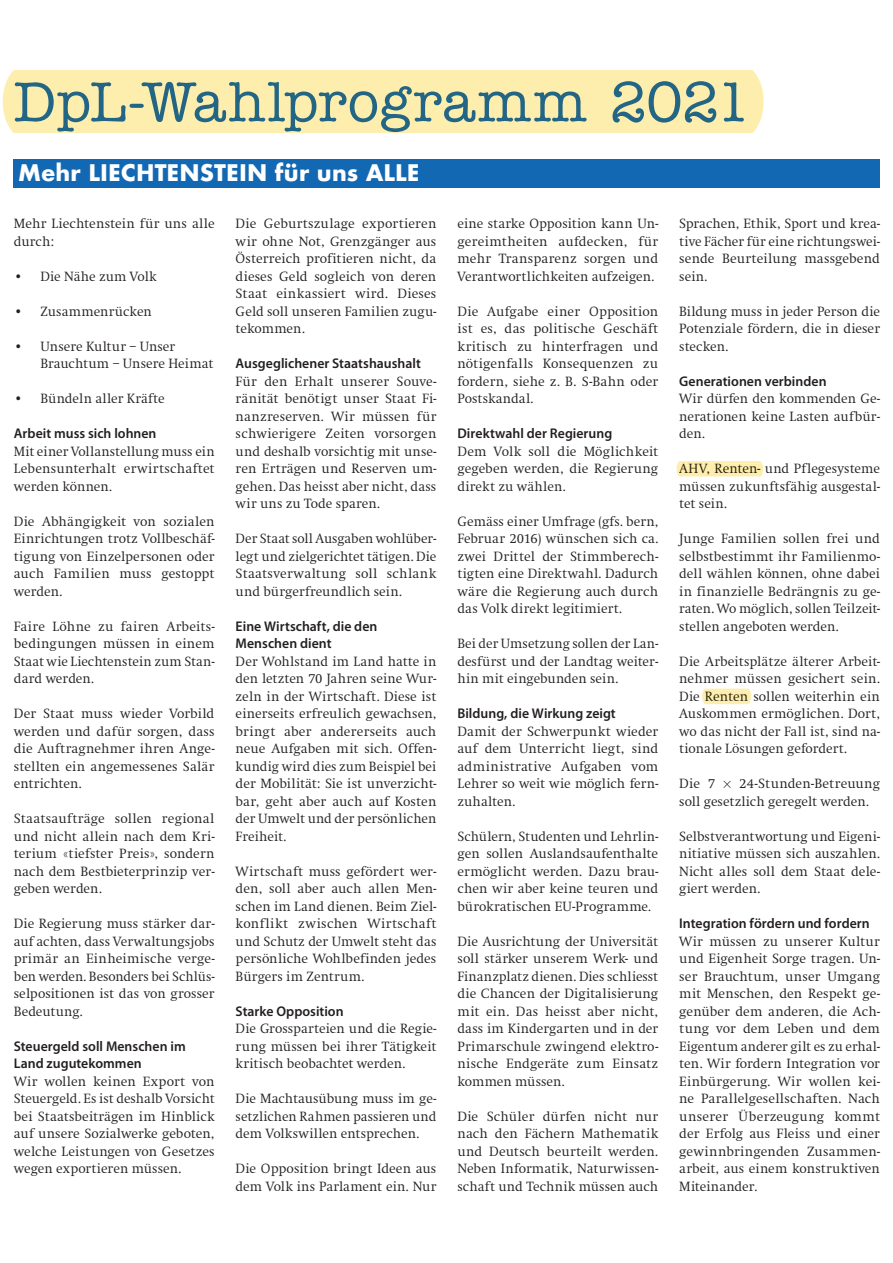
<style>
.page{position:relative;width:893px;height:1263px;background:#fff}
.page>*{position:absolute;margin:0;border:0;box-sizing:border-box;transform-origin:0 0}
.t1{font:500 56.4px "American Typewriter";color:#226584}
.t2{font:700 22.2px "Futura";color:#fff}
.t3{font:600 14.1px/17.5px "Myriad Pro";color:#231f20}
.t4{font:300 13.95px/17.5px "Swift";letter-spacing:.01em;color:#231f20;text-align:justify}
.s1{color:#201a05}
.s2{font-family:"Myriad Pro"}
</style>
<div class="page">
<div style="left:14px;top:159px;width:866px;height:29px;background:#1268b2"></div>
<svg style="left:676px;top:461px;width:88px;height:16px"></svg>
<div style="left:2px;top:70px;width:762px;height:63px;background:#feeeae"></div>
<div style="left:15px;top:81px;width:729px;height:51px;background:#feeeae"></div>
<svg style="left:702px;top:689px;width:49px;height:15px"></svg>
<h1 class="t1" style="left:14px;top:82px;width:740px">DpL-Wahlprogramm 2021</h1>
<h2 class="t2" style="left:18px;top:158px;width:403px">Mehr LIECHTENSTEIN für uns ALLE</h2>
<p class="t4" style="left:14px;top:216px;width:202px">Mehr Liechtenstein für uns alle durch:</p>
<p class="t4" style="left:14px;top:269px;width:144px">• Die Nähe zum Volk</p>
<p class="t4" style="left:14px;top:304px;width:140px">• Zusammenrücken</p>
<p class="t4" style="left:41px;top:339px;width:174px;text-indent:-27px">• Unsere Kultur – Unser<br>Brauchtum – Unsere Heimat</p>
<p class="t4" style="left:14px;top:391px;width:152px">• Bündeln aller Kräfte</p>
<p class="t3" style="left:14px;top:426px;width:144px">Arbeit muss sich lohnen</p>
<p class="t4" style="left:14px;top:444px;width:202px">Mit einer Vollanstellung muss ein Lebensunterhalt erwirtschaftet werden können.</p>
<p class="t4" style="left:14px;top:514px;width:202px">Die Abhängigkeit von sozialen Einrichtungen trotz Vollbeschäf&shy;tigung von Einzelpersonen oder auch Familien muss gestoppt werden.</p>
<p class="t4" style="left:14px;top:619px;width:202px">Faire Löhne zu fairen Arbeits&shy;bedingungen müssen in einem Staat wie Liechtenstein zum Stan&shy;dard werden.</p>
<p class="t4" style="left:14px;top:706px;width:202px">Der Staat muss wieder Vorbild werden und dafür sorgen, dass die Auftragnehmer ihren Ange&shy;stellten ein angemessenes Salär entrichten.</p>
<p class="t4" style="left:14px;top:811px;width:202px">Staatsaufträge sollen regional und nicht allein nach dem Kri&shy;terium «tiefster Preis», sondern nach dem Bestbieterprinzip ver&shy;geben werden.</p>
<p class="t4" style="left:14px;top:916px;width:202px">Die Regierung muss stärker dar&shy;auf achten, dass Verwaltungsjobs primär an Einheimische verge&shy;ben werden. Besonders bei Schlüs&shy;selpositionen ist das von grosser Bedeutung.</p>
<p class="t3" style="left:14px;top:1038px;width:173px">Steuergeld soll Menschen im<br>Land zugutekommen</p>
<p class="t4" style="left:14px;top:1074px;width:202px">Wir wollen keinen Export von Steuergeld. Es ist deshalb Vorsicht bei Staatsbeiträgen im Hinblick auf unsere Sozialwerke geboten, welche Leistungen von Gesetzes wegen exportieren müssen.</p>
<p class="t4" style="left:236px;top:216px;width:202px">Die Geburtszulage exportieren wir ohne Not, Grenzgänger aus Österreich profitieren nicht, da dieses Geld sogleich von deren Staat einkassiert wird. Dieses Geld soll unseren Familien zugu&shy;tekommen.</p>
<p class="t3" style="left:236px;top:356px;width:187px">Ausgeglichener Staatshaushalt</p>
<p class="t4" style="left:236px;top:374px;width:202px">Für den Erhalt unserer Souve&shy;ränität benötigt unser Staat Fi&shy;nanzreserven. Wir müssen für schwierigere Zeiten vorsorgen und deshalb vorsichtig mit unse&shy;ren Erträgen und Reserven um&shy;gehen. Das heisst aber nicht, dass wir uns zu Tode sparen.</p>
<p class="t4" style="left:236px;top:531px;width:202px">Der Staat soll Ausgaben wohlüber&shy;legt und zielgerichtet tätigen. Die Staatsverwaltung soll schlank und bürgerfreundlich sein.</p>
<p class="t3" style="left:236px;top:618px;width:143px">Eine Wirtschaft, die den<br>Menschen dient</p>
<p class="t4" style="left:236px;top:654px;width:202px">Der Wohlstand im Land hatte in den letzten 70 Jahren seine Wur&shy;zeln in der Wirtschaft. Diese ist einerseits erfreulich gewachsen, bringt aber andererseits auch neue Aufgaben mit sich. Offen&shy;kundig wird dies zum Beispiel bei der Mobilität: Sie ist unverzicht&shy;bar, geht aber auch auf Kosten der Umwelt und der persönlichen Freiheit.</p>
<p class="t4" style="left:236px;top:864px;width:202px">Wirtschaft muss gefördert wer&shy;den, soll aber auch allen Men&shy;schen im Land dienen. Beim Ziel&shy;konflikt zwischen Wirtschaft und Schutz der Umwelt steht das persönliche Wohlbefinden jedes Bürgers im Zentrum.</p>
<p class="t3" style="left:236px;top:1003px;width:109px">Starke Opposition</p>
<p class="t4" style="left:236px;top:1021px;width:202px">Die Grossparteien und die Regie&shy;rung müssen bei ihrer Tätigkeit kritisch beobachtet werden.</p>
<p class="t4" style="left:236px;top:1091px;width:202px">Die Machtausübung muss im ge&shy;setzlichen Rahmen passieren und dem Volkswillen entsprechen.</p>
<p class="t4" style="left:236px;top:1161px;width:202px">Die Opposition bringt Ideen aus dem Volk ins Parlament ein. Nur</p>
<p class="t4" style="left:457px;top:216px;width:202px">eine starke Opposition kann Un&shy;gereimtheiten aufdecken, für mehr Transparenz sorgen und Verantwortlichkeiten aufzeigen.</p>
<p class="t4" style="left:457px;top:304px;width:202px">Die Aufgabe einer Opposition ist es, das politische Geschäft kritisch zu hinterfragen und nötigenfalls Konsequenzen zu fordern, siehe z. B. S-Bahn oder Postskandal.</p>
<p class="t3" style="left:457px;top:426px;width:156px">Direktwahl der Regierung</p>
<p class="t4" style="left:457px;top:444px;width:202px">Dem Volk soll die Möglichkeit gegeben werden, die Regierung direkt zu wählen.</p>
<p class="t4" style="left:457px;top:514px;width:202px">Gemäss einer Umfrage (gfs. bern, Februar 2016) wünschen sich ca. zwei Drittel der Stimmberech&shy;tigten eine Direktwahl. Dadurch wäre die Regierung auch durch das Volk direkt legitimiert.</p>
<p class="t4" style="left:457px;top:636px;width:202px">Bei der Umsetzung sollen der Lan&shy;desfürst und der Landtag weiter&shy;hin mit eingebunden sein.</p>
<p class="t3" style="left:457px;top:706px;width:160px">Bildung, die Wirkung zeigt</p>
<p class="t4" style="left:457px;top:724px;width:202px">Damit der Schwerpunkt wieder auf dem Unterricht liegt, sind administrative Aufgaben vom Lehrer so weit wie möglich fern&shy;zuhalten.</p>
<p class="t4" style="left:457px;top:829px;width:202px">Schülern, Studenten und Lehrlin&shy;gen sollen Auslandsaufenthalte ermöglicht werden. Dazu brau&shy;chen wir aber keine teuren und bürokratischen EU-Programme.</p>
<p class="t4" style="left:457px;top:934px;width:202px">Die Ausrichtung der Universität soll stärker unserem Werk- und Finanzplatz dienen. Dies schliesst die Chancen der Digitalisierung mit ein. Das heisst aber nicht, dass im Kindergarten und in der Primarschule zwingend elektro&shy;nische Endgeräte zum Einsatz kommen müssen.</p>
<p class="t4" style="left:457px;top:1109px;width:202px">Die Schüler dürfen nicht nur nach den Fächern Mathematik und Deutsch beurteilt werden.<br>Neben Informatik, Naturwissen&shy;schaft und Technik müssen auch</p>
<p class="t4" style="left:679px;top:216px;width:202px">Sprachen, Ethik, Sport und krea&shy;tive Fächer für eine richtungswei&shy;sende Beurteilung massgebend sein.</p>
<p class="t4" style="left:679px;top:304px;width:202px">Bildung muss in jeder Person die Potenziale fördern, die in dieser stecken.</p>
<p class="t3" style="left:679px;top:373px;width:149px">Generationen verbinden</p>
<p class="t4" style="left:679px;top:391px;width:202px">Wir dürfen den kommenden Ge&shy;nerationen keine Lasten aufbür&shy;den.</p>
<p class="t4" style="left:679px;top:461px;width:202px"><span class="s1">AHV, Renten-</span> und Pflegesysteme müssen zukunftsfähig ausgestal&shy;tet sein.</p>
<p class="t4" style="left:679px;top:531px;width:202px">Junge Familien sollen frei und selbstbestimmt ihr Familienmo&shy;dell wählen können, ohne dabei in finanzielle Bedrängnis zu ge&shy;raten. Wo möglich, sollen Teilzeit&shy;stellen angeboten werden.</p>
<p class="t4" style="left:679px;top:654px;width:202px">Die Arbeitsplätze älterer Arbeit&shy;nehmer müssen gesichert sein.<br>Die <span class="s1">Renten</span> sollen weiterhin ein Auskommen ermöglichen. Dort, wo das nicht der Fall ist, sind na&shy;tionale Lösungen gefordert.</p>
<p class="t4" style="left:679px;top:776px;width:202px">Die 7 <span class="s2">×</span> 24-Stunden-Betreuung soll gesetzlich geregelt werden.</p>
<p class="t4" style="left:679px;top:829px;width:202px">Selbstverantwortung und Eigeni&shy;nitiative müssen sich auszahlen.<br>Nicht alles soll dem Staat dele&shy;giert werden.</p>
<p class="t3" style="left:679px;top:916px;width:192px">Integration fördern und fordern</p>
<p class="t4" style="left:679px;top:934px;width:202px">Wir müssen zu unserer Kultur und Eigenheit Sorge tragen. Un&shy;ser Brauchtum, unser Umgang mit Menschen, den Respekt ge&shy;genüber dem anderen, die Ach&shy;tung vor dem Leben und dem Eigentum anderer gilt es zu erhal&shy;ten. Wir fordern Integration vor Einbürgerung. Wir wollen kei&shy;ne Parallelgesellschaften. Nach unserer Überzeugung kommt der Erfolg aus Fleiss und einer gewinnbringenden Zusammen&shy;arbeit, aus einem konstruktiven Miteinander.</p>
</div>
